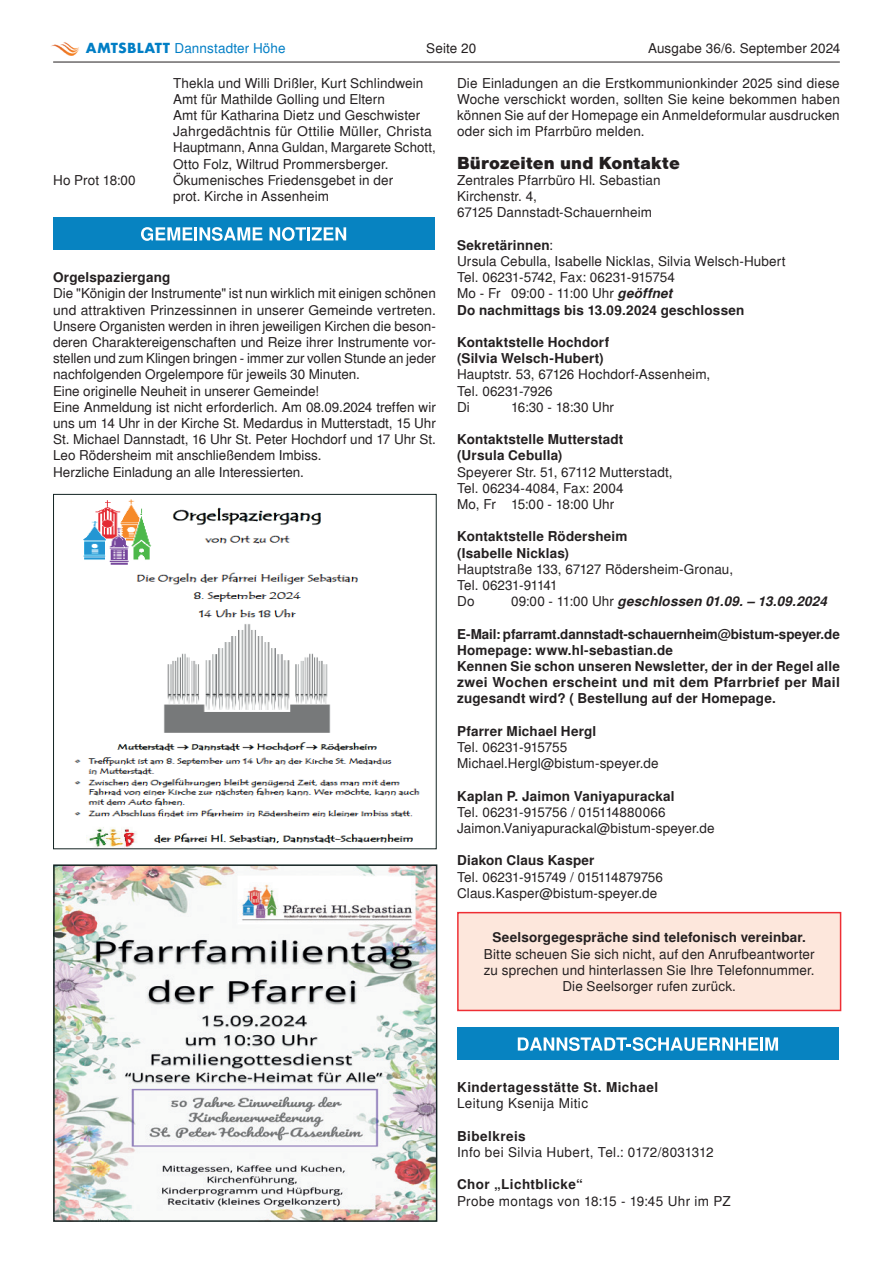
<style>
.page{position:relative;width:893px;height:1263px;background:#fff}
.page>*{position:absolute;margin:0;border:0;box-sizing:border-box;transform-origin:0 0}
._300_headline{font:700 18px "Sans LH";letter-spacing:.005em;color:#231f20}
._100_bodycopy{font:13.5px/16.2px "Sans";letter-spacing:.01em;color:#231f20;text-align:justify}
._100_bodycopy-2{font:700 13.5px/16.2px "Sans";letter-spacing:.015em;color:#231f20;text-align:justify}
._100_bodycopy-3{font:700 13.5px "Sans";letter-spacing:-.01em;color:#231f20}
._100_bodycopy-4{font:italic 700 13.5px "Sans";letter-spacing:.015em;color:#231f20}
._100_bodycopy-5{font:700 13.5px "Sans";letter-spacing:.035em;color:#231f20}
._100_bodycopy-6{font:13.5px "Sans";letter-spacing:-.02em;color:#231f20}
.t1{font:13.5px "Sans";letter-spacing:.01em;color:#007ec5}
._100_bodycopy-7{font:13.5px "Sans";letter-spacing:.03em;color:#231f20}
._100_bodycopy-8{font:13.5px "Sans";letter-spacing:-.015em;color:#231f20}
._100_bodycopy-9{font:13.5px "Sans";letter-spacing:-.03em;color:#231f20}
.s1{font-family:"Futura";font-weight:700}
.s2{font-weight:400}
.s3{font-weight:700;font-style:italic}
.s4{font-weight:400;font-style:normal}
</style>
<div class="page">
<hr style="left:53px;top:62px;width:787px;height:1px;background:#231f20">
<img style="left:51px;top:42px;width:28px;height:13px">
<div style="left:53px;top:217px;width:381px;height:33px;background:#0783c1"></div>
<svg style="left:141px;top:227px;width:121px;height:14px"></svg>
<svg style="left:269px;top:227px;width:77px;height:14px"></svg>
<img style="left:74px;top:499px;width:346px;height:348px">
<div style="left:53px;top:494px;width:384px;height:355px;border:1px solid #132322"></div>
<img style="left:56px;top:867px;width:378px;height:352px">
<div style="left:53px;top:864px;width:384px;height:358px;border:2px solid #132322"></div>
<div style="left:458px;top:913px;width:383px;height:97px;background:#fde7dc"></div>
<div style="left:457px;top:912px;width:384px;height:99px;border:2px solid #ee2e34"></div>
<div style="left:457px;top:1027px;width:381px;height:33px;background:#0783c1"></div>
<svg style="left:518px;top:1037px;width:260px;height:14px"></svg>
<p class="t1" style="left:86px;top:40px;width:201px"><span class="s1">AMTSBLATT</span> Dannstadter Höhe</p>
<p class="_100_bodycopy" style="left:426px;top:40px;width:51px">Seite 20</p>
<p class="_100_bodycopy" style="left:648px;top:40px;width:194px">Ausgabe 36/6. September 2024</p>
<p class="_100_bodycopy" style="left:173px;top:75px;width:252px">Thekla und Willi Drißler, Kurt Schlindwein</p>
<p class="_100_bodycopy" style="left:173px;top:91px;width:213px">Amt für Mathilde Golling und Eltern</p>
<p class="_100_bodycopy" style="left:173px;top:107px;width:249px">Amt für Katharina Dietz und Geschwister</p>
<p class="_100_bodycopy" style="left:173px;top:123px;width:264px;text-align:left">Jahrgedächtnis für Ottilie Müller, Christa<br>Hauptmann, Anna Guldan, Margarete Schott,<br>Otto Folz, Wiltrud Prommersberger.</p>
<p class="_100_bodycopy" style="left:53px;top:172px;width:84px">Ho Prot 18:00</p>
<p class="_100_bodycopy" style="left:173px;top:172px;width:222px">Ökumenisches Friedensgebet in der</p>
<p class="_100_bodycopy" style="left:173px;top:188px;width:157px">prot. Kirche in Assenheim</p>
<p class="_100_bodycopy" style="left:457px;top:75px;width:384px">Die Einladungen an die Erstkommunionkinder 2025 sind diese Woche verschickt worden, sollten Sie keine bekommen haben können Sie auf der Homepage ein Anmeldeformular ausdrucken oder sich im Pfarrbüro melden.</p>
<p class="_300_headline" style="left:457px;top:152px;width:224px">Bürozeiten und Kontakte</p>
<p class="_100_bodycopy" style="left:457px;top:172px;width:205px">Zentrales Pfarrbüro Hl. Sebastian</p>
<p class="_100_bodycopy" style="left:457px;top:188px;width:81px">Kirchenstr. 4,</p>
<p class="_100_bodycopy" style="left:457px;top:204px;width:197px">67125 Dannstadt-Schauernheim</p>
<p class="_100_bodycopy-2" style="left:457px;top:237px;width:97px">Sekretärinnen<span class="s2">:</span></p>
<p class="_100_bodycopy" style="left:457px;top:253px;width:330px">Ursula Cebulla, Isabelle Nicklas, Silvia Welsch-Hubert</p>
<p class="_100_bodycopy" style="left:457px;top:269px;width:219px">Tel. 06231-5742, Fax: 06231-915754</p>
<p class="_100_bodycopy" style="left:457px;top:285px;width:217px">Mo - Fr 09:00 - 11:00 Uhr <span class="s3">geöffnet</span></p>
<p class="_100_bodycopy-2" style="left:457px;top:302px;width:289px">Do nachmittags bis 13.09.2024 geschlossen</p>
<p class="_100_bodycopy-2" style="left:457px;top:334px;width:154px">Kontaktstelle Hochdorf</p>
<p class="_100_bodycopy-2" style="left:457px;top:350px;width:148px">(Silvia Welsch-Hubert)</p>
<p class="_100_bodycopy" style="left:457px;top:366px;width:255px">Hauptstr. 53, 67126 Hochdorf-Assenheim,</p>
<p class="_100_bodycopy" style="left:457px;top:383px;width:97px">Tel. 06231-7926</p>
<p class="_100_bodycopy" style="left:457px;top:399px;width:14px">Di</p>
<p class="_100_bodycopy" style="left:511px;top:399px;width:105px">16:30 - 18:30 Uhr</p>
<p class="_100_bodycopy-2" style="left:457px;top:431px;width:168px">Kontaktstelle Mutterstadt</p>
<p class="_100_bodycopy-2" style="left:457px;top:447px;width:107px">(Ursula Cebulla)</p>
<p class="_100_bodycopy" style="left:457px;top:464px;width:217px">Speyerer Str. 51, 67112 Mutterstadt,</p>
<p class="_100_bodycopy" style="left:457px;top:480px;width:168px">Tel. 06234-4084, Fax: 2004</p>
<p class="_100_bodycopy" style="left:457px;top:496px;width:159px">Mo, Fr 15:00 - 18:00 Uhr</p>
<p class="_100_bodycopy-2" style="left:457px;top:528px;width:172px">Kontaktstelle Rödersheim</p>
<p class="_100_bodycopy-2" style="left:457px;top:545px;width:113px">(Isabelle Nicklas)</p>
<p class="_100_bodycopy" style="left:457px;top:561px;width:277px">Hauptstraße 133, 67127 Rödersheim-Gronau,</p>
<p class="_100_bodycopy-9" style="left:457px;top:577px;width:102px">Tel. 06231-91141</p>
<p class="_100_bodycopy" style="left:457px;top:593px;width:19px">Do</p>
<p class="_100_bodycopy-4" style="left:511px;top:593px;width:317px"><span class="s4">09:00 - 11:00 Uhr</span> geschlossen 01.09. – 13.09.2024</p>
<p class="_100_bodycopy-3" style="left:457px;top:626px;width:384px">E-Mail: pfarramt.dannstadt-schauernheim@bistum-speyer.de</p>
<p class="_100_bodycopy-2" style="left:457px;top:642px;width:217px">Homepage: www.hl-sebastian.de</p>
<p class="_100_bodycopy-2" style="left:457px;top:658px;width:384px">Kennen Sie schon unseren Newsletter, der in der Regel alle zwei Wochen erscheint und mit dem Pfarrbrief per Mail zugesandt wird? ( Bestellung auf der Homepage.</p>
<p class="_100_bodycopy-2" style="left:457px;top:723px;width:141px">Pfarrer Michael Hergl</p>
<p class="_100_bodycopy-8" style="left:457px;top:739px;width:112px">Tel. 06231-915755</p>
<p class="_100_bodycopy" style="left:457px;top:755px;width:203px">Michael.Hergl@bistum-speyer.de</p>
<p class="_100_bodycopy-2" style="left:457px;top:788px;width:219px">Kaplan P. Jaimon Vaniyapurackal</p>
<p class="_100_bodycopy" style="left:457px;top:804px;width:210px">Tel. 06231-915756 / 015114880066</p>
<p class="_100_bodycopy" style="left:457px;top:820px;width:259px">Jaimon.Vaniyapurackal@bistum-speyer.de</p>
<p class="_100_bodycopy-2" style="left:457px;top:852px;width:139px">Diakon Claus Kasper</p>
<p class="_100_bodycopy-6" style="left:457px;top:869px;width:207px">Tel. 06231-915749 / 015114879756</p>
<p class="_100_bodycopy" style="left:457px;top:885px;width:202px">Claus.Kasper@bistum-speyer.de</p>
<p class="_100_bodycopy-2" style="left:492px;top:929px;width:315px">Seelsorgegespräche sind telefonisch vereinbar.</p>
<p class="_100_bodycopy" style="left:484px;top:945px;width:332px">Bitte scheuen Sie sich nicht, auf den Anrufbeantworter</p>
<p class="_100_bodycopy" style="left:484px;top:962px;width:332px">zu sprechen und hinterlassen Sie Ihre Telefonnummer.</p>
<p class="_100_bodycopy" style="left:562px;top:978px;width:175px">Die Seelsorger rufen zurück.</p>
<p class="_100_bodycopy-2" style="left:53px;top:269px;width:119px">Orgelspaziergang</p>
<p class="_100_bodycopy" style="left:53px;top:285px;width:384px">Die "Königin der Instrumente" ist nun wirklich mit einigen schönen und attraktiven Prinzessinnen in unserer Gemeinde vertreten.<br>Unsere Organisten werden in ihren jeweiligen Kirchen die beson&shy;deren Charaktereigenschaften und Reize ihrer Instrumente vor&shy;stellen und zum Klingen bringen - immer zur vollen Stunde an jeder nachfolgenden Orgelempore für jeweils 30 Minuten.</p>
<p class="_100_bodycopy" style="left:53px;top:383px;width:267px">Eine originelle Neuheit in unserer Gemeinde!</p>
<p class="_100_bodycopy" style="left:53px;top:399px;width:384px">Eine Anmeldung ist nicht erforderlich. Am 08.09.2024 treffen wir uns um 14 Uhr in der Kirche St. Medardus in Mutterstadt, 15 Uhr St. Michael Dannstadt, 16 Uhr St. Peter Hochdorf und 17 Uhr St.<br>Leo Rödersheim mit anschließendem Imbiss.</p>
<p class="_100_bodycopy" style="left:53px;top:464px;width:252px">Herzliche Einladung an alle Interessierten.</p>
<p class="_100_bodycopy-5" style="left:457px;top:1079px;width:203px">Kindertagesstätte St. Michael</p>
<p class="_100_bodycopy-7" style="left:457px;top:1096px;width:132px">Leitung Ksenija Mitic</p>
<p class="_100_bodycopy-5" style="left:457px;top:1128px;width:70px">Bibelkreis</p>
<p class="_100_bodycopy" style="left:457px;top:1144px;width:258px">Info bei Silvia Hubert, Tel.: 0172/8031312</p>
<p class="_100_bodycopy-2" style="left:457px;top:1176px;width:127px">Chor „Lichtblicke“</p>
<p class="_100_bodycopy" style="left:457px;top:1193px;width:275px">Probe montags von 18:15 - 19:45 Uhr im PZ</p>
</div>
